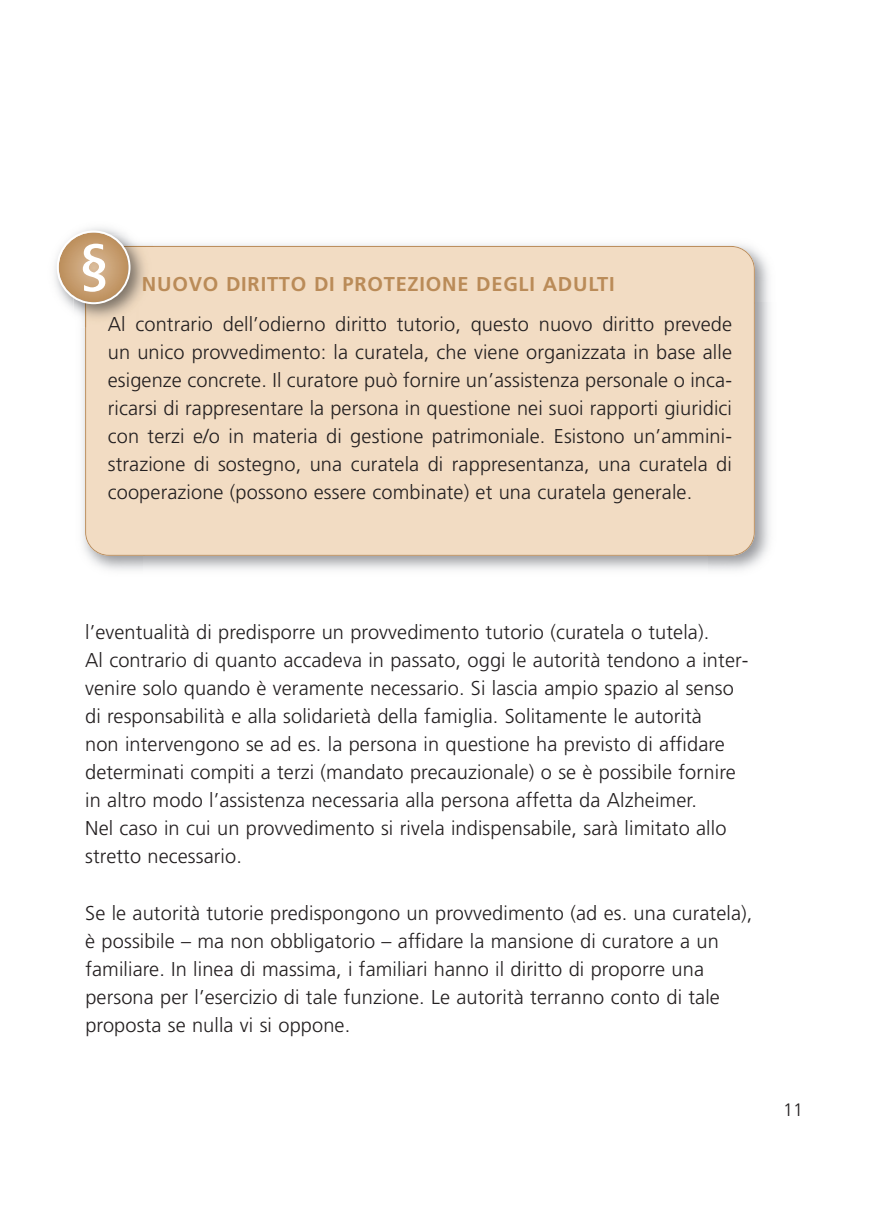
<style>
.page{position:relative;width:874px;height:1225px;background:#fff}
.page>*{position:absolute;margin:0;border:0;box-sizing:border-box;transform-origin:0 0}
.t1{font:64px "Univers";color:#fff}
.t2{font:300 20px/28px "Frutiger";letter-spacing:.005em;color:#231f20}
.t3{font:700 20px "Frutiger";letter-spacing:.04em;color:#ba8b58}
.t4{font:300 18px "Frutiger";color:#231f20}
</style>
<div class="page">
<img style="left:154px;top:244px;width:616px;height:59px">
<img style="left:707px;top:303px;width:63px;height:268px">
<div style="left:85px;top:246px;width:669px;height:310px;background:#f2dcc3"></div>
<img style="left:85px;top:246px;width:69px;height:81px">
<svg style="left:57px;top:230px;width:73px;height:74px"></svg>
<h1 class="t1" style="left:76px;top:245px;width:37px">§</h1>
<p class="t3" style="left:142px;top:276px;width:474px">NUOVO DIRITTO DI PROTEZIONE DEGLI ADULTI</p>
<p class="t2" style="left:108px;top:312px;width:625px;text-align:justify">Al contrario dell’odierno diritto tutorio, questo nuovo diritto prevede un unico provvedimento: la curatela, che viene organizzata in base alle esigenze concrete. Il curatore può fornire un’assistenza personale o inca&shy;ricarsi di rappresentare la persona in questione nei suoi rapporti giuridici con terzi e/o in materia di gestione patrimoniale. Esistono un’ammini&shy;strazione di sostegno, una curatela di rappresentanza, una curatela di cooperazione (possono essere combinate) et una curatela generale.</p>
<p class="t2" style="left:85px;top:620px;width:664px">l’eventualità di predisporre un provvedimento tutorio (curatela o tutela).<br>Al contrario di quanto accadeva in passato, oggi le autorità tendono a inter&shy;venire solo quando è veramente necessario. Si lascia ampio spazio al senso di responsabilità e alla solidarietà della famiglia. Solitamente le autorità<br>non intervengono se ad es. la persona in questione ha previsto di affidare determinati compiti a terzi (mandato precauzionale) o se è possibile fornire in altro modo l’assistenza necessaria alla persona affetta da Alzheimer.<br>Nel caso in cui un provvedimento si rivela indispensabile, sarà limitato allo stretto necessario.</p>
<p class="t2" style="left:85px;top:900px;width:668px">Se le autorità tutorie predispongono un provvedimento (ad es. una curatela), è possibile – ma non obbligatorio – affidare la mansione di curatore a un familiare. In linea di massima, i familiari hanno il diritto di proporre una persona per l’esercizio di tale funzione. Le autorità terranno conto di tale proposta se nulla vi si oppone.</p>
<p class="t4" style="left:782px;top:1102px;width:22px">11</p>
</div>
